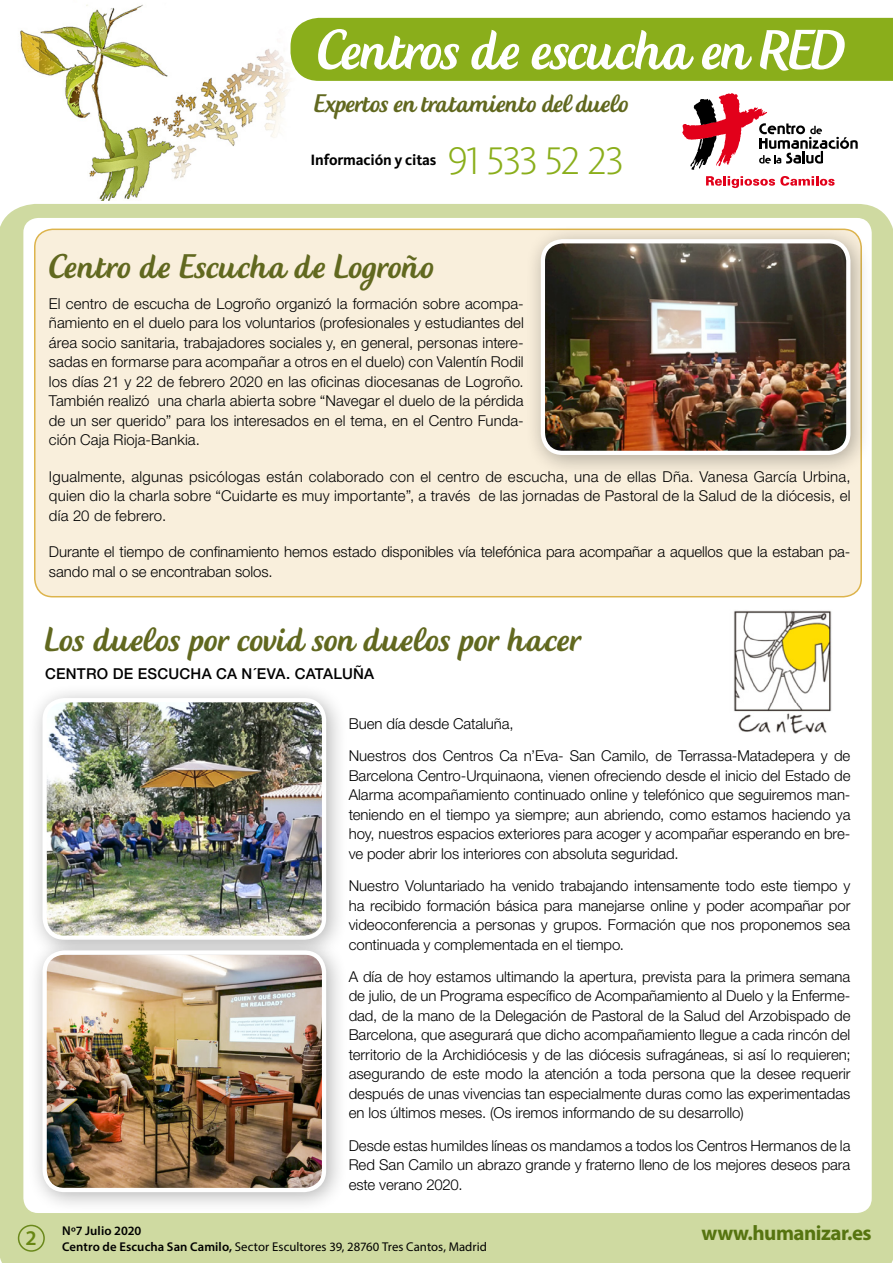
<style>
.page{position:relative;width:893px;height:1263px;background:#fff}
.page>*{position:absolute;margin:0;border:0;box-sizing:border-box;transform-origin:0 0}
.t1{font:74.1px "Creamy Script";letter-spacing:-.015em;color:#fff}
.t2{font:45px "Creamy Script";color:#61681f}
.t3{font:39.9px "Kievit Light SC";letter-spacing:-.035em;color:#8aae1b}
.t4{font:33.45px "Creamy Script";letter-spacing:-.005em;color:#61681f}
.t5{font:700 21px "Myriad Pro";letter-spacing:-.025em;color:#6a881a}
.t6{font:600 21px "Myriad Pro";color:#688713}
.t7{font:700 15.45px "Kievit";letter-spacing:-.01em;color:#000}
.t8{font:300 15px/19.5px "Helvetica Neue LT Std";letter-spacing:-.005em;color:#000;text-align:justify}
.t9{font:500 15px "Helvetica Neue LT Std";letter-spacing:.015em;color:#000}
.t10{font:12.75px/15.3px "Myriad Pro";letter-spacing:.005em;color:#000}
.s1{font-weight:600}
</style>
<div class="page">
<img style="left:20px;top:4px;width:304px;height:197px">
<div style="left:0;top:204px;width:893px;height:1059px;background:#cfdaa1"></div>
<div style="left:291px;top:18px;width:602px;height:63px;background:#8aae1b"></div>
<div style="left:23px;top:218px;width:849px;height:995px;background:#fff;border-radius:15px"></div>
<svg style="left:682px;top:93px;width:176px;height:77px"></svg>
<svg style="left:706px;top:176px;width:129px;height:12px"></svg>
<div style="left:18px;top:1225px;width:27px;height:27px;border:2px solid #6a881a;border-radius:50%"></div>
<div style="left:35px;top:229px;width:826px;height:368px;background:#f9efdc;border-radius:18px"></div>
<div style="left:525px;top:224px;width:347px;height:253px;background:#000;opacity:.3"></div>
<div style="left:539px;top:236px;width:314px;height:219px;background:#000;opacity:.5"></div>
<img style="left:543px;top:241px;width:305px;height:212px">
<div style="left:541px;top:239px;width:309px;height:216px;border:4px solid #fff;border-radius:20px"></div>
<div style="left:27px;top:682px;width:321px;height:280px;background:#000;opacity:.3"></div>
<div style="left:41px;top:696px;width:288px;height:244px;background:#000;opacity:.5"></div>
<img style="left:45px;top:700px;width:279px;height:235px">
<div style="left:43px;top:698px;width:283px;height:242px;border:4px solid #fff;border-radius:20px"></div>
<div style="left:27px;top:935px;width:321px;height:279px;background:#000;opacity:.3"></div>
<div style="left:41px;top:947px;width:288px;height:246px;background:#000;opacity:.5"></div>
<img style="left:45px;top:955px;width:279px;height:235px">
<div style="left:43px;top:950px;width:283px;height:242px;border:4px solid #fff;border-radius:20px"></div>
<img style="left:734px;top:610px;width:98px;height:124px">
<h1 class="t1" style="left:318px;top:15px;width:529px">Centros de escucha en RED</h1>
<h3 class="t4" style="left:314px;top:87px;width:316px">Expertos en tratamiento del duelo</h3>
<p class="t7" style="left:310px;top:151px;width:127px">Información y citas</p>
<h3 class="t3" style="left:448px;top:139px;width:178px">91 533 52 23</h3>
<h2 class="t2" style="left:49px;top:245px;width:386px">Centro de Escucha de Logroño</h2>
<p class="t8" style="left:49px;top:293px;width:476px">El centro de escucha de Logroño organizó la formación sobre acompa&shy;ñamiento en el duelo para los voluntarios (profesionales y estudiantes del área socio sanitaria, trabajadores sociales y, en general, personas intere&shy;sadas en formarse para acompañar a otros en el duelo) con Valentín Rodil los días 21 y 22 de febrero 2020 en las oficinas diocesanas de Logroño.<br>También realizó una charla abierta sobre “Navegar el duelo de la pérdida de un ser querido” para los interesados en el tema, en el Centro Funda&shy;ción Caja Rioja-Bankia.</p>
<p class="t8" style="left:49px;top:466px;width:803px">Igualmente, algunas psicólogas están colaborado con el centro de escucha, una de ellas Dña. Vanesa García Urbina, quien dio la charla sobre “Cuidarte es muy importante”, a través de las jornadas de Pastoral de la Salud de la diócesis, el día 20 de febrero.</p>
<p class="t8" style="left:49px;top:542px;width:803px">Durante el tiempo de confinamiento hemos estado disponibles vía telefónica para acompañar a aquellos que la estaban pa&shy;sando mal o se encontraban solos.</p>
<h2 class="t2" style="left:45px;top:619px;width:537px">Los duelos por covid son duelos por hacer</h2>
<p class="t9" style="left:45px;top:665px;width:331px">CENTRO DE ESCUCHA CA N´EVA. CATALUÑA</p>
<h3 class="t6" style="left:26px;top:1224px;width:13px">2</h3>
<p class="t8" style="left:349px;top:707px;width:503px;line-height:32.2px">Buen día desde Cataluña,<br>Nuestros dos Centros Ca n’Eva- San Camilo, de Terrassa-Matadepera y de</p>
<p class="t8" style="left:349px;top:765px;width:503px">Barcelona Centro-Urquinaona, vienen ofreciendo desde el inicio del Estado de Alarma acompañamiento continuado online y telefónico que seguiremos man&shy;teniendo en el tiempo ya siempre; aun abriendo, como estamos haciendo ya hoy, nuestros espacios exteriores para acoger y acompañar esperando en bre&shy;ve poder abrir los interiores con absoluta seguridad.</p>
<p class="t8" style="left:349px;top:876px;width:503px">Nuestro Voluntariado ha venido trabajando intensamente todo este tiempo y ha recibido formación básica para manejarse online y poder acompañar por videoconferencia a personas y grupos. Formación que nos proponemos sea continuada y complementada en el tiempo.</p>
<p class="t8" style="left:349px;top:966px;width:503px">A día de hoy estamos ultimando la apertura, prevista para la primera semana de julio, de un Programa específico de Acompañamiento al Duelo y la Enferme&shy;dad, de la mano de la Delegación de Pastoral de la Salud del Arzobispado de Barcelona, que asegurará que dicho acompañamiento llegue a cada rincón del territorio de la Archidiócesis y de las diócesis sufragáneas, si así lo requieren; asegurando de este modo la atención a toda persona que la desee requerir después de unas vivencias tan especialmente duras como las experimentadas en los últimos meses. (Os iremos informando de su desarrollo)</p>
<p class="t8" style="left:349px;top:1135px;width:503px">Desde estas humildes líneas os mandamos a todos los Centros Hermanos de la Red San Camilo un abrazo grande y fraterno lleno de los mejores deseos para este verano 2020.</p>
<p class="t10" style="left:62px;top:1223px;width:426px"><span class="s1">Nº7 Julio 2020<br>Centro de Escucha San Camilo,</span> Sector Escultores 39, 28760 Tres Cantos, Madrid</p>
<h3 class="t5" style="left:701px;top:1220px;width:172px">www.humanizar.es</h3>
</div>
